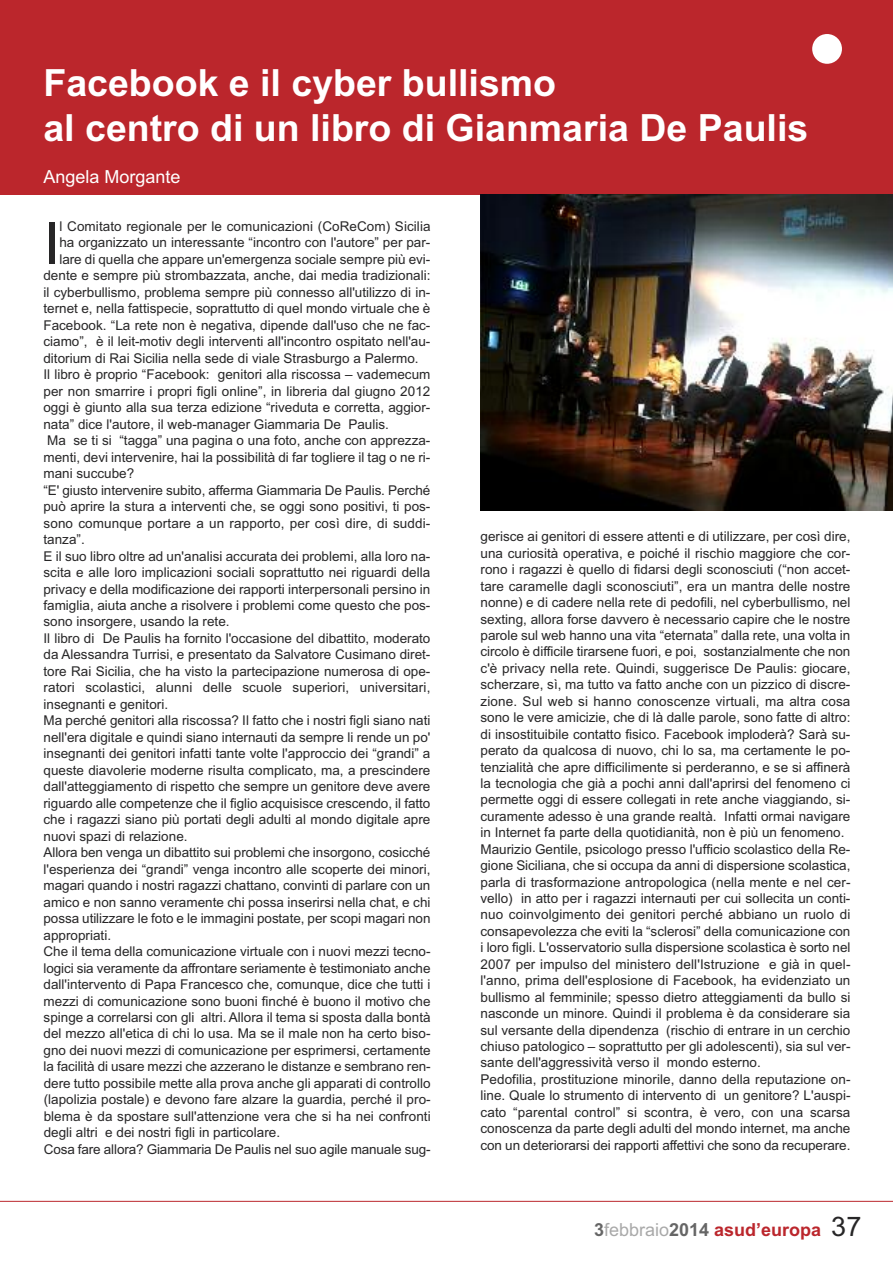
<style>
.page{position:relative;width:893px;height:1263px;background:#fff}
.page>*{position:absolute;margin:0;border:0;box-sizing:border-box;transform-origin:0 0}
.t1{font:57.9px "Arial";color:#272627}
.t2{font:700 37.5px/45px "Arial";color:#fff}
.t3{font:700 18px "Arial";color:#bb262c}
.t4{font:18px "Arial";color:#fff}
.t5{font:13.5px/16.5px "Arial";color:#272627}
.s1{color:#666}
.s2{font-weight:400;color:#a9a9a9}
.s3{font-weight:400;font-size:27px;color:#272627}
</style>
<div class="page">
<div style="left:0;top:0;width:893px;height:194px;background:#bb262c"></div>
<hr style="left:0;top:1201px;width:893px;height:1px;background:#bb262c">
<div style="left:812px;top:34px;width:30px;height:30px;background:#fff;border-radius:50%"></div>
<img style="left:480px;top:194px;width:413px;height:316px">
<h2 class="t2" style="left:43px;top:60px;width:766px">Facebook e il cyber bullismo<br>al centro di un libro di Gianmaria De Paulis</h2>
<h3 class="t4" style="left:43px;top:167px;width:139px">Angela Morgante</h3>
<h1 class="t1" style="left:43px;top:209px;width:18px">I</h1>
<p class="t5" style="left:60px;top:218px;width:372px">l Comitato regionale per le comunicazioni (CoReCom) Sicilia</p>
<p class="t5" style="left:59px;top:235px;width:372px">ha organizzato un interessante “incontro con l'autore” per par-</p>
<p class="t5" style="left:59px;top:251px;width:372px">lare di quella che appare un'emergenza sociale sempre più evi-</p>
<p class="t5" style="left:43px;top:267px;width:388px">dente e sempre più strombazzata, anche, dai media tradizionali:</p>
<p class="t5" style="left:43px;top:284px;width:388px">il cyberbullismo, problema sempre più connesso all'utilizzo di in-</p>
<p class="t5" style="left:43px;top:300px;width:388px">ternet e, nella fattispecie, soprattutto di quel mondo virtuale che è</p>
<p class="t5" style="left:43px;top:317px;width:388px">Facebook. “La rete non è negativa, dipende dall'uso che ne fac-</p>
<p class="t5" style="left:43px;top:333px;width:388px">ciamo”, è il leit-motiv degli interventi all'incontro ospitato nell'au-</p>
<p class="t5" style="left:43px;top:350px;width:377px">ditorium di Rai Sicilia nella sede di viale Strasburgo a Palermo.</p>
<p class="t5" style="left:43px;top:366px;width:388px">Il libro è proprio “Facebook: genitori alla riscossa – vademecum</p>
<p class="t5" style="left:43px;top:383px;width:388px">per non smarrire i propri figli online”, in libreria dal giugno 2012</p>
<p class="t5" style="left:43px;top:399px;width:388px">oggi è giunto alla sua terza edizione “riveduta e corretta, aggior-</p>
<p class="t5" style="left:43px;top:416px;width:347px">nata” dice l'autore, il web-manager Giammaria De Paulis.</p>
<p class="t5" style="left:47px;top:432px;width:385px">Ma se ti si “tagga” una pagina o una foto, anche con apprezza-</p>
<p class="t5" style="left:43px;top:449px;width:388px">menti, devi intervenire, hai la possibilità di far togliere il tag o ne ri-</p>
<p class="t5" style="left:43px;top:465px;width:92px">mani succube?</p>
<p class="t5" style="left:43px;top:482px;width:388px">“E' giusto intervenire subito, afferma Giammaria De Paulis. Perché</p>
<p class="t5" style="left:43px;top:498px;width:388px">può aprire la stura a interventi che, se oggi sono positivi, ti pos-</p>
<p class="t5" style="left:43px;top:515px;width:388px">sono comunque portare a un rapporto, per così dire, di suddi-</p>
<p class="t5" style="left:43px;top:531px;width:43px">tanza”.</p>
<p class="t5" style="left:43px;top:548px;width:388px">E il suo libro oltre ad un'analisi accurata dei problemi, alla loro na-</p>
<p class="t5" style="left:43px;top:564px;width:388px">scita e alle loro implicazioni sociali soprattutto nei riguardi della</p>
<p class="t5" style="left:43px;top:581px;width:388px">privacy e della modificazione dei rapporti interpersonali persino in</p>
<p class="t5" style="left:43px;top:597px;width:388px">famiglia, aiuta anche a risolvere i problemi come questo che pos-</p>
<p class="t5" style="left:43px;top:613px;width:188px">sono insorgere, usando la rete.</p>
<p class="t5" style="left:43px;top:630px;width:388px">Il libro di De Paulis ha fornito l'occasione del dibattito, moderato</p>
<p class="t5" style="left:43px;top:646px;width:388px">da Alessandra Turrisi, e presentato da Salvatore Cusimano diret-</p>
<p class="t5" style="left:43px;top:663px;width:388px">tore Rai Sicilia, che ha visto la partecipazione numerosa di ope-</p>
<p class="t5" style="left:43px;top:679px;width:388px">ratori scolastici, alunni delle scuole superiori, universitari,</p>
<p class="t5" style="left:43px;top:696px;width:126px">insegnanti e genitori.</p>
<p class="t5" style="left:43px;top:712px;width:388px">Ma perché genitori alla riscossa? Il fatto che i nostri figli siano nati</p>
<p class="t5" style="left:43px;top:729px;width:388px">nell'era digitale e quindi siano internauti da sempre li rende un po'</p>
<p class="t5" style="left:43px;top:745px;width:388px">insegnanti dei genitori infatti tante volte l'approccio dei “grandi” a</p>
<p class="t5" style="left:43px;top:762px;width:388px">queste diavolerie moderne risulta complicato, ma, a prescindere</p>
<p class="t5" style="left:43px;top:778px;width:388px">dall'atteggiamento di rispetto che sempre un genitore deve avere</p>
<p class="t5" style="left:44px;top:795px;width:388px">riguardo alle competenze che il figlio acquisisce crescendo, il fatto</p>
<p class="t5" style="left:44px;top:811px;width:388px">che i ragazzi siano più portati degli adulti al mondo digitale apre</p>
<p class="t5" style="left:44px;top:828px;width:146px">nuovi spazi di relazione.</p>
<p class="t5" style="left:44px;top:844px;width:388px">Allora ben venga un dibattito sui problemi che insorgono, cosicché</p>
<p class="t5" style="left:44px;top:861px;width:388px">l'esperienza dei “grandi” venga incontro alle scoperte dei minori,</p>
<p class="t5" style="left:44px;top:877px;width:388px">magari quando i nostri ragazzi chattano, convinti di parlare con un</p>
<p class="t5" style="left:44px;top:894px;width:388px">amico e non sanno veramente chi possa inserirsi nella chat, e chi</p>
<p class="t5" style="left:44px;top:910px;width:388px">possa utilizzare le foto e le immagini postate, per scopi magari non</p>
<p class="t5" style="left:44px;top:927px;width:69px">appropriati.</p>
<p class="t5" style="left:44px;top:943px;width:388px">Che il tema della comunicazione virtuale con i nuovi mezzi tecno-</p>
<p class="t5" style="left:44px;top:960px;width:388px">logici sia veramente da affrontare seriamente è testimoniato anche</p>
<p class="t5" style="left:44px;top:976px;width:388px">dall'intervento di Papa Francesco che, comunque, dice che tutti i</p>
<p class="t5" style="left:44px;top:992px;width:388px">mezzi di comunicazione sono buoni finché è buono il motivo che</p>
<p class="t5" style="left:44px;top:1009px;width:388px">spinge a correlarsi con gli altri. Allora il tema si sposta dalla bontà</p>
<p class="t5" style="left:44px;top:1025px;width:388px">del mezzo all'etica di chi lo usa. Ma se il male non ha certo biso-</p>
<p class="t5" style="left:44px;top:1042px;width:388px">gno dei nuovi mezzi di comunicazione per esprimersi, certamente</p>
<p class="t5" style="left:44px;top:1058px;width:388px">la facilità di usare mezzi che azzerano le distanze e sembrano ren-</p>
<p class="t5" style="left:44px;top:1075px;width:388px">dere tutto possibile mette alla prova anche gli apparati di controllo</p>
<p class="t5" style="left:44px;top:1091px;width:388px">(lapolizia postale) e devono fare alzare la guardia, perché il pro-</p>
<p class="t5" style="left:44px;top:1108px;width:388px">blema è da spostare sull'attenzione vera che si ha nei confronti</p>
<p class="t5" style="left:44px;top:1124px;width:238px">degli altri e dei nostri figli in particolare.</p>
<p class="t5" style="left:44px;top:1141px;width:388px">Cosa fare allora? Giammaria De Paulis nel suo agile manuale sug-</p>
<p class="t5" style="left:480px;top:528px;width:371px">gerisce ai genitori di essere attenti e di utilizzare, per così dire, una curiosità operativa, e poiché il rischio maggiore che cor&shy;rono i ragazzi è quello di fidarsi degli sconosciuti (“non accet&shy;tare caramelle dagli sconosciuti”, era un mantra delle nostre nonne) e di cadere nella rete di pedofili, nel cyberbullismo, nel sexting, allora forse davvero è necessario capire che le nostre parole sul web hanno una vita “eternata” dalla rete, una volta in circolo è difficile tirarsene fuori, e poi, sostanzialmente che non c'è privacy nella rete. Quindi, suggerisce De Paulis: giocare, scherzare, sì, ma tutto va fatto anche con un pizzico di discre&shy;zione. Sul web si hanno conoscenze virtuali, ma altra cosa sono le vere amicizie, che di là dalle parole, sono fatte di altro: di insostituibile contatto fisico. Facebook imploderà? Sarà su&shy;perato da qualcosa di nuovo, chi lo sa, ma certamente le po&shy;tenzialità che apre difficilimente si perderanno, e se si affinerà la tecnologia che già a pochi anni dall'aprirsi del fenomeno ci permette oggi di essere collegati in rete anche viaggiando, si&shy;curamente adesso è una grande realtà. Infatti ormai navigare in Internet fa parte della quotidianità, non è più un fenomeno.<br>Maurizio Gentile, psicologo presso l'ufficio scolastico della Re&shy;gione Siciliana, che si occupa da anni di dispersione scolastica, parla di trasformazione antropologica (nella mente e nel cer&shy;vello) in atto per i ragazzi internauti per cui sollecita un conti&shy;nuo coinvolgimento dei genitori perché abbiano un ruolo di consapevolezza che eviti la “sclerosi” della comunicazione con i loro figli. L'osservatorio sulla dispersione scolastica è sorto nel 2007 per impulso del ministero dell'Istruzione e già in quel&shy;l'anno, prima dell'esplosione di Facebook, ha evidenziato un bullismo al femminile; spesso dietro atteggiamenti da bullo si nasconde un minore. Quindi il problema è da considerare sia sul versante della dipendenza (rischio di entrare in un cerchio chiuso patologico – soprattutto per gli adolescenti), sia sul ver&shy;sante dell'aggressività verso il mondo esterno.<br>Pedofilia, prostituzione minorile, danno della reputazione on&shy;line. Quale lo strumento di intervento di un genitore? L'auspi&shy;cato “parental control” si scontra, è vero, con una scarsa conoscenza da parte degli adulti del mondo internet, ma anche con un deteriorarsi dei rapporti affettivi che sono da recuperare.</p>
<h3 class="t3" style="left:594px;top:1219px;width:269px"><span class="s1">3</span><span class="s2">febbraio</span><span class="s1">2014</span> asud’europa <span class="s3">37</span></h3>
</div>
